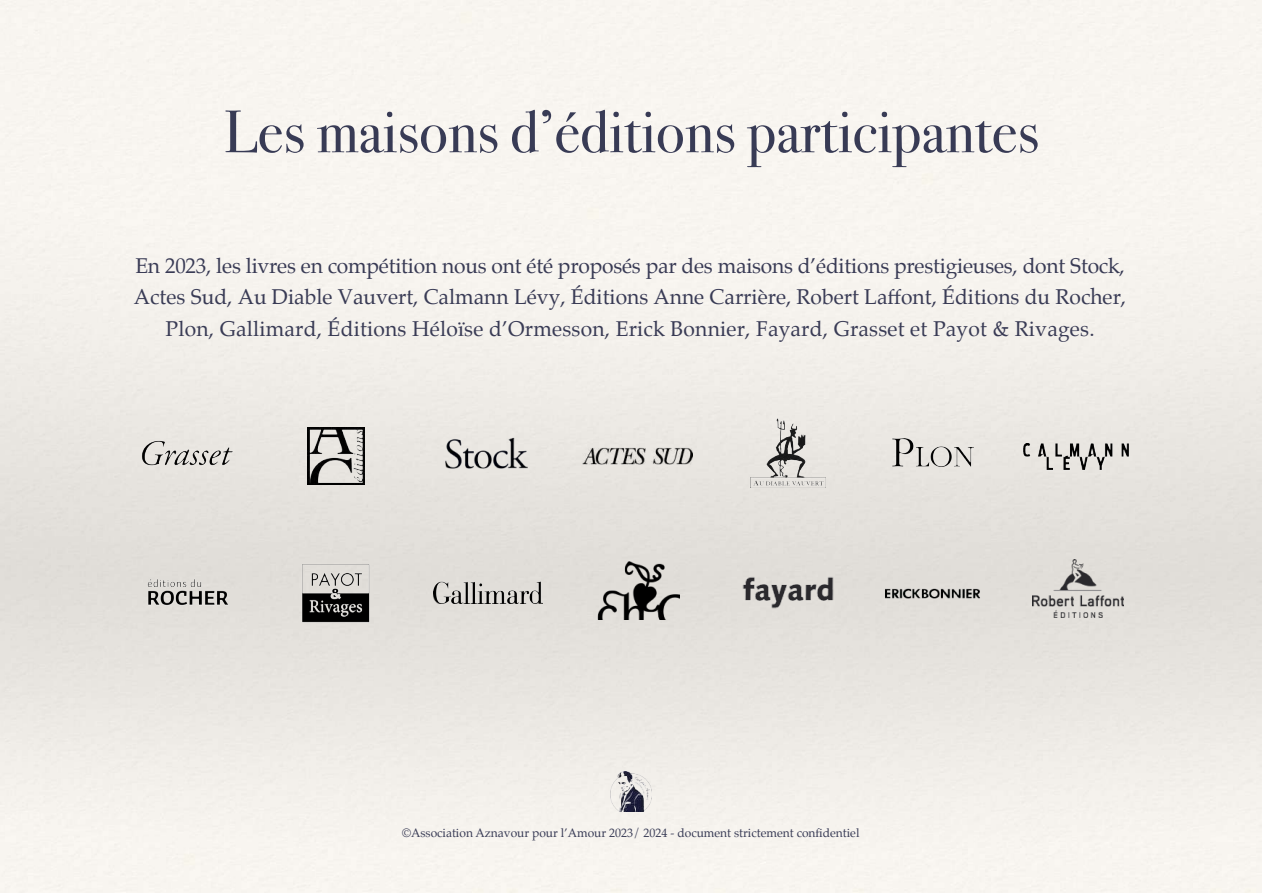
<style>
.page{position:relative;width:1263px;height:893px;background:#fff}
.page>*{position:absolute;margin:0;border:0;box-sizing:border-box;transform-origin:0 0}
.t1{font:60px "Bodoni Svty Two ITCTT";color:#383b55}
.t2{font:21px/31.5px "Palatino";color:#393b55;text-align:center}
.t3{font:12px "Palatino";color:#383b55}
</style>
<div class="page">
<img style="left:0;top:0;width:1261px;height:893px">
<img style="left:610px;top:771px;width:41px;height:41px">
<img style="left:437px;top:427px;width:99px;height:55px">
<img style="left:582px;top:448px;width:110px;height:16px">
<img style="left:1021px;top:444px;width:108px;height:29px">
<img style="left:433px;top:582px;width:109px;height:21px">
<img style="left:142px;top:430px;width:91px;height:50px">
<img style="left:142px;top:576px;width:91px;height:34px">
<img style="left:892px;top:439px;width:81px;height:28px">
<img style="left:742px;top:577px;width:91px;height:31px">
<img style="left:1032px;top:560px;width:91px;height:57px">
<img style="left:750px;top:416px;width:75px;height:72px">
<img style="left:593px;top:559px;width:87px;height:60px">
<img style="left:876px;top:568px;width:113px;height:49px">
<img style="left:307px;top:427px;width:57px;height:57px">
<img style="left:300px;top:562px;width:72px;height:61px">
<h1 class="t1" style="left:224px;top:96px;width:817px">Les maisons d’éditions participantes</h1>
<p class="t2" style="left:134px;top:251px;width:994px">En 2023, les livres en compétition nous ont été proposés par des maisons d’éditions prestigieuses, dont Stock,<br>Actes Sud, Au Diable Vauvert, Calmann Lévy, Éditions Anne Carrière, Robert Laffont, Éditions du Rocher,<br>Plon, Gallimard, Éditions Héloïse d’Ormesson, Erick Bonnier, Fayard, Grasset et Payot &amp; Rivages.</p>
<p class="t3" style="left:402px;top:827px;width:459px">©Association Aznavour pour l’Amour 2023/ 2024 - document strictement confidentiel</p>
</div>
